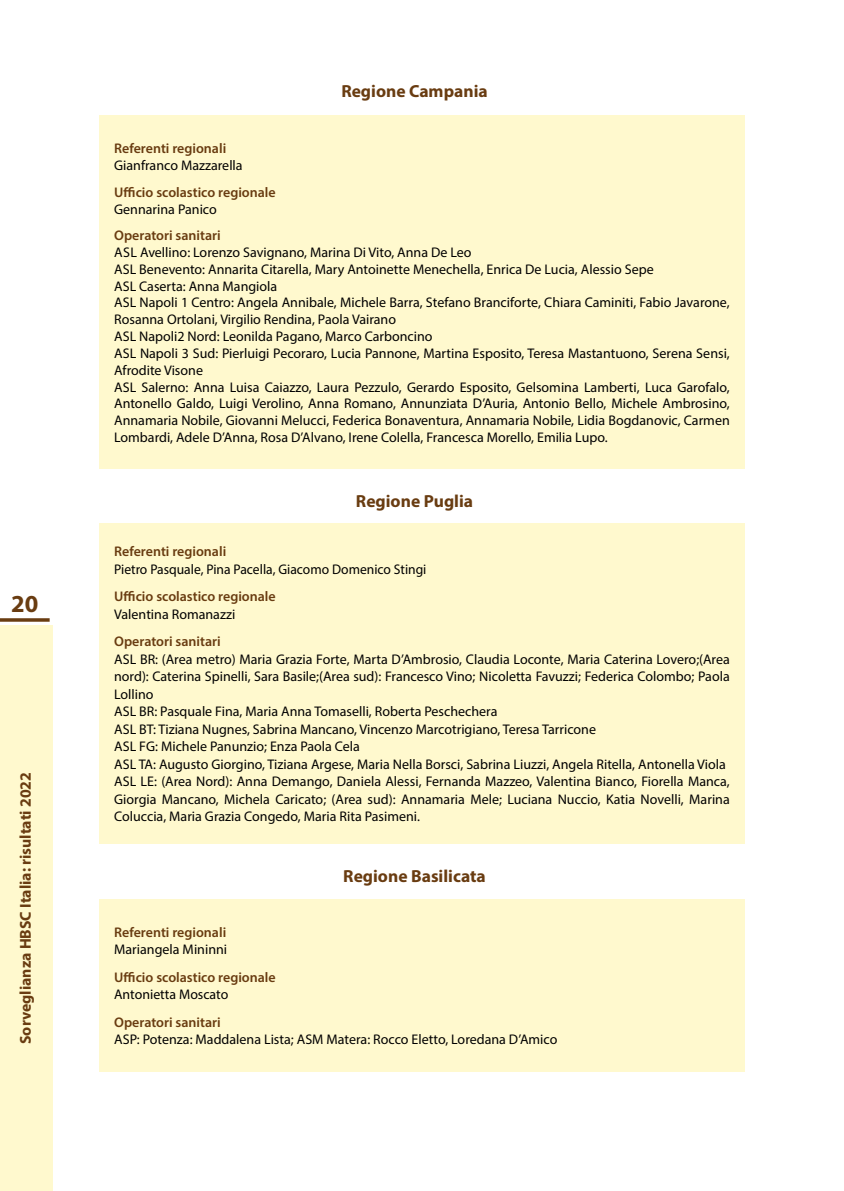
<style>
.page{position:relative;width:844px;height:1191px;background:#fff}
.page>*{position:absolute;margin:0;border:0;box-sizing:border-box;transform-origin:0 0}
.t1{font:700 24.5px "Myriad Pro";color:#693c11}
.t2{font:700 17.5px "Myriad Pro";color:#693c11}
.t3{font:700 15.75px "Myriad Pro";color:#693c11}
.t4{font:14px/16.8px "Myriad Pro";color:#000}
.t5{font:600 14px "Myriad Pro";color:#693c11}
</style>
<div class="page">
<div style="left:0;top:625px;width:52px;height:566px;background:#fff9ce"></div>
<svg style="left:0;top:618px;width:50px;height:4px"></svg>
<div style="left:99px;top:523px;width:645px;height:320px;background:#fff9ce"></div>
<div style="left:99px;top:899px;width:645px;height:172px;background:#fff9ce"></div>
<div style="left:99px;top:116px;width:645px;height:353px;background:#fff9ce"></div>
<h1 class="t1" style="left:11px;top:587px;width:29px">20</h1>
<p class="t3" style="left:15px;top:1044px;width:273px;rotate:-90deg">Sorveglianza HBSC Italia: risultati 2022</p>
<p class="t2" style="left:341px;top:80px;width:148px">Regione Campania</p>
<p class="t5" style="left:114px;top:140px;width:114px">Referenti regionali</p>
<p class="t4" style="left:114px;top:157px;width:130px">Gianfranco Mazzarella</p>
<p class="t5" style="left:114px;top:183px;width:163px">Ufficio scolastico regionale</p>
<p class="t4" style="left:114px;top:200px;width:104px">Gennarina Panico</p>
<p class="t5" style="left:114px;top:227px;width:108px">Operatori sanitari</p>
<p class="t4" style="left:114px;top:244px;width:617px">ASL Avellino: Lorenzo Savignano, Marina Di Vito, Anna De Leo<br>ASL Benevento: Annarita Citarella, Mary Antoinette Menechella, Enrica De Lucia, Alessio Sepe<br>ASL Caserta: Anna Mangiola<br>ASL Napoli 1 Centro: Angela Annibale, Michele Barra, Stefano Branciforte, Chiara Caminiti, Fabio Javarone, Rosanna Ortolani, Virgilio Rendina, Paola Vairano<br>ASL Napoli2 Nord: Leonilda Pagano, Marco Carboncino<br>ASL Napoli 3 Sud: Pierluigi Pecoraro, Lucia Pannone, Martina Esposito, Teresa Mastantuono, Serena Sensi, Afrodite Visone<br>ASL Salerno: Anna Luisa Caiazzo, Laura Pezzulo, Gerardo Esposito, Gelsomina Lamberti, Luca Garofalo, Antonello Galdo, Luigi Verolino, Anna Romano, Annunziata D’Auria, Antonio Bello, Michele Ambrosino, Annamaria Nobile, Giovanni Melucci, Federica Bonaventura, Annamaria Nobile, Lidia Bogdanovic, Carmen Lombardi, Adele D’Anna, Rosa D’Alvano, Irene Colella, Francesca Morello, Emilia Lupo.</p>
<p class="t2" style="left:356px;top:489px;width:119px">Regione Puglia</p>
<p class="t5" style="left:114px;top:542px;width:114px">Referenti regionali</p>
<p class="t4" style="left:114px;top:560px;width:314px">Pietro Pasquale, Pina Pacella, Giacomo Domenico Stingi</p>
<p class="t5" style="left:114px;top:587px;width:163px">Ufficio scolastico regionale</p>
<p class="t4" style="left:114px;top:605px;width:123px">Valentina Romanazzi</p>
<p class="t5" style="left:114px;top:632px;width:108px">Operatori sanitari</p>
<p class="t4" style="left:114px;top:650px;width:617px;line-height:17.5px">ASL BR: (Area metro) Maria Grazia Forte, Marta D’Ambrosio, Claudia Loconte, Maria Caterina Lovero;(Area nord): Caterina Spinelli, Sara Basile;(Area sud): Francesco Vino; Nicoletta Favuzzi; Federica Colombo; Paola Lollino<br>ASL BR: Pasquale Fina, Maria Anna Tomaselli, Roberta Peschechera<br>ASL BT: Tiziana Nugnes, Sabrina Mancano, Vincenzo Marcotrigiano, Teresa Tarricone<br>ASL FG: Michele Panunzio; Enza Paola Cela<br>ASL TA: Augusto Giorgino, Tiziana Argese, Maria Nella Borsci, Sabrina Liuzzi, Angela Ritella, Antonella Viola ASL LE: (Area Nord): Anna Demango, Daniela Alessi, Fernanda Mazzeo, Valentina Bianco, Fiorella Manca, Giorgia Mancano, Michela Caricato; (Area sud): Annamaria Mele; Luciana Nuccio, Katia Novelli, Marina Coluccia, Maria Grazia Congedo, Maria Rita Pasimeni.</p>
<p class="t2" style="left:343px;top:864px;width:144px">Regione Basilicata</p>
<p class="t5" style="left:114px;top:923px;width:114px">Referenti regionali</p>
<p class="t4" style="left:114px;top:941px;width:114px">Mariangela Mininni</p>
<p class="t5" style="left:114px;top:968px;width:163px">Ufficio scolastico regionale</p>
<p class="t4" style="left:114px;top:986px;width:116px">Antonietta Moscato</p>
<p class="t5" style="left:114px;top:1013px;width:108px">Operatori sanitari</p>
<p class="t4" style="left:114px;top:1031px;width:444px">ASP: Potenza: Maddalena Lista; ASM Matera: Rocco Eletto, Loredana D’Amico</p>
</div>
